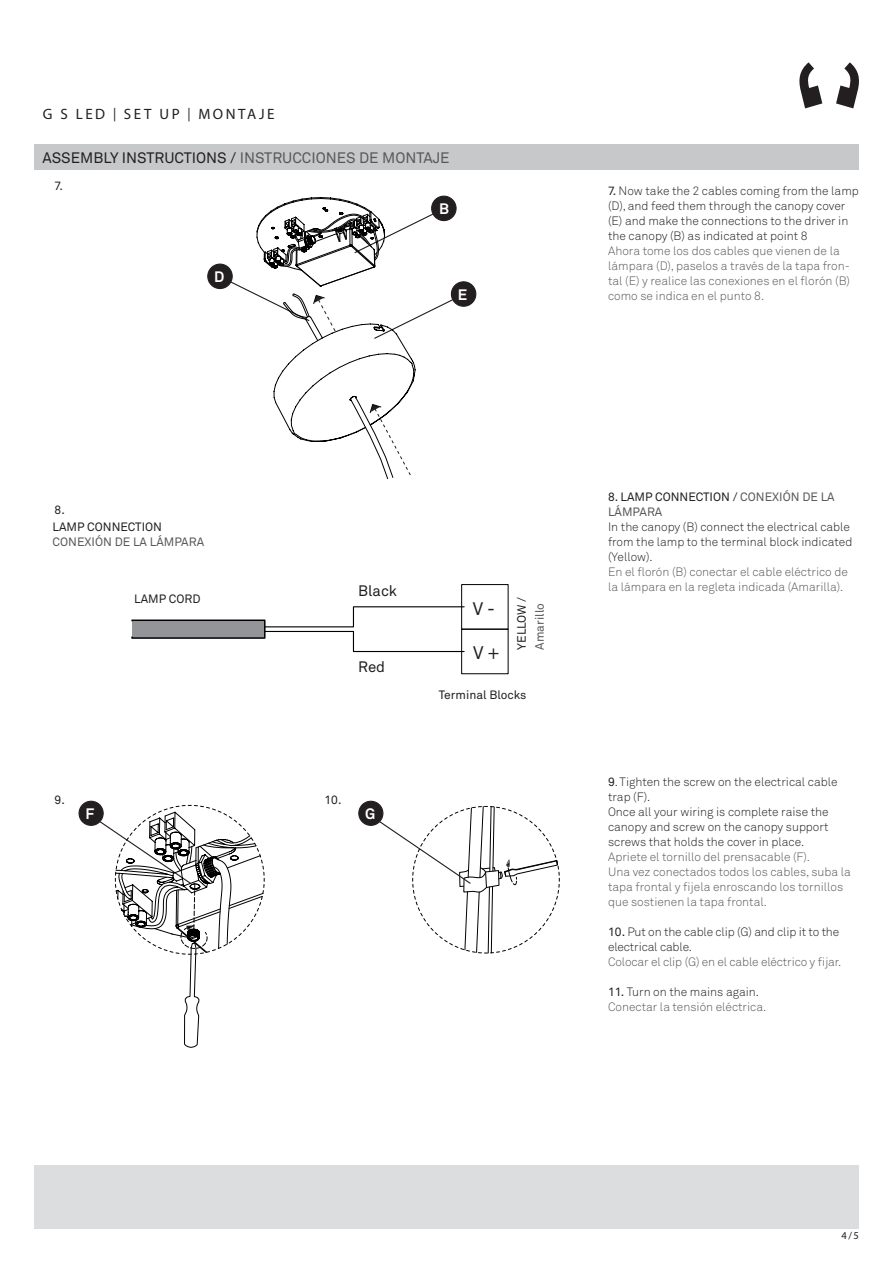
<style>
.page{position:relative;width:893px;height:1263px;background:#fff}
.page>*{position:absolute;margin:0;border:0;box-sizing:border-box;transform-origin:0 0}
.t1{font:18px "Akkurat";color:#231f20}
.t2{font:15px "Akkurat";color:#57585a}
.t3{font:15px "Myriad Pro";letter-spacing:.17em;color:#231f20}
.t4{font:15px "Akkurat";color:#231f20}
.t5{font:700 15px "Akkurat";color:#fff}
.t6{font:300 12px/15px "Akkurat";color:#231f20}
.t7{font:300 12px/15px "Akkurat";color:#57585a}
.t8{font:12px/14.4px "Akkurat";color:#57585a}
.t9{font:12px "Akkurat";color:#231f20}
.t10{font:10.5px "Myriad Pro";color:#231f20}
.s1{font-size:13.5px}
.s2{color:#231f20}
.s3{font-weight:400}
</style>
<div class="page">
<div style="left:34px;top:145px;width:825px;height:25px;background:#c7c8ca"></div>
<div style="left:34px;top:1165px;width:825px;height:64px;background:#dcdddf"></div>
<svg style="left:799px;top:62px;width:23px;height:46px"></svg>
<svg style="left:836px;top:62px;width:23px;height:46px"></svg>
<div style="left:461px;top:584px;width:47px;height:45px;border:1px solid #000"></div>
<div style="left:461px;top:629px;width:47px;height:45px;border:1px solid #000"></div>
<svg style="left:131px;top:606px;width:334px;height:47px"></svg>
<div style="left:359px;top:801px;width:24px;height:24px;background:#231f20;border-radius:50%"></div>
<div style="left:358px;top:801px;width:25px;height:25px;border:1px solid #231f20;border-radius:50%"></div>
<svg style="left:378px;top:806px;width:182px;height:147px"></svg>
<div style="left:79px;top:801px;width:24px;height:24px;background:#231f20;border-radius:50%"></div>
<div style="left:79px;top:801px;width:25px;height:25px;border:1px solid #231f20;border-radius:50%"></div>
<div style="left:432px;top:196px;width:24px;height:25px;background:#231f20;border-radius:50%"></div>
<div style="left:431px;top:196px;width:26px;height:25px;border:1px solid #231f20;border-radius:50%"></div>
<div style="left:451px;top:282px;width:25px;height:24px;background:#231f20;border-radius:50%"></div>
<div style="left:451px;top:281px;width:25px;height:26px;border:1px solid #231f20;border-radius:50%"></div>
<div style="left:208px;top:264px;width:24px;height:24px;background:#231f20;border-radius:50%"></div>
<div style="left:207px;top:264px;width:26px;height:25px;border:1px solid #231f20;border-radius:50%"></div>
<svg style="left:230px;top:197px;width:224px;height:282px"></svg>
<svg style="left:98px;top:805px;width:167px;height:243px"></svg>
<p class="t3" style="left:43px;top:104px;width:233px">G S LED <span class="s1">|</span> SET UP <span class="s1">|</span> MONTAJE</p>
<p class="t2" style="left:43px;top:148px;width:408px"><span class="s2">ASSEMBLY INSTRUCTIONS /</span> INSTRUCCIONES DE MONTAJE</p>
<p class="t9" style="left:55px;top:179px;width:10px">7.</p>
<p class="t5" style="left:439px;top:200px;width:11px">B</p>
<p class="t5" style="left:214px;top:268px;width:12px">D</p>
<p class="t5" style="left:458px;top:285px;width:11px">E</p>
<p class="t6" style="left:608px;top:183px;width:252px"><span class="s3">7.</span> Now take the 2 cables coming from the lamp (D), and feed them through the canopy cover (E) and make the connections to the driver in the canopy (B) as indicated at point 8</p>
<p class="t7" style="left:608px;top:243px;width:243px">Ahora tome los dos cables que vienen de la lámpara (D), paselos a través de la tapa fron&shy;tal (E) y realice las conexiones en el florón (B) como se indica en el punto 8.</p>
<p class="t9" style="left:55px;top:503px;width:12px">8.</p>
<p class="t9" style="left:53px;top:519px;width:111px">LAMP CONNECTION</p>
<p class="t8" style="left:53px;top:534px;width:153px">CONEXIÓN DE LA LÁMPARA</p>
<p class="t4" style="left:358px;top:581px;width:40px">Black</p>
<p class="t9" style="left:134px;top:591px;width:68px">LAMP CORD</p>
<p class="t9" style="left:514px;top:649px;width:54px;rotate:-90deg">YELLOW /</p>
<p class="t8" style="left:532px;top:649px;width:48px;rotate:-90deg">Amarillo</p>
<p class="t1" style="left:473px;top:597px;width:24px">V -</p>
<p class="t1" style="left:473px;top:641px;width:28px">V +</p>
<p class="t4" style="left:358px;top:657px;width:28px">Red</p>
<p class="t9" style="left:55px;top:792px;width:12px">9.</p>
<p class="t9" style="left:324px;top:792px;width:19px">10.</p>
<p class="t5" style="left:86px;top:804px;width:10px">F</p>
<p class="t5" style="left:365px;top:804px;width:12px">G</p>
<p class="t9" style="left:439px;top:687px;width:89px">Terminal Blocks</p>
<p class="t8" style="left:608px;top:490px;width:228px"><span class="s2">8. LAMP CONNECTION /</span> CONEXIÓN DE LA<br>LÁMPARA</p>
<p class="t6" style="left:608px;top:519px;width:246px">In the canopy (B) connect the electrical cable from the lamp to the terminal block indicated (Yellow).</p>
<p class="t7" style="left:608px;top:564px;width:241px">En el florón (B) conectar el cable eléctrico de la lámpara en la regleta indicada (Amarilla).</p>
<p class="t6" style="left:608px;top:774px;width:231px"><span class="s3">9</span>. Tighten the screw on the electrical cable</p>
<p class="t6" style="left:608px;top:789px;width:44px">trap (F).</p>
<p class="t6" style="left:608px;top:804px;width:222px;text-align:justify">Once all your wiring is complete raise the canopy and screw on the canopy support screws that holds the cover in place.</p>
<p class="t7" style="left:608px;top:849px;width:203px">Apriete el tornillo del prensacable (F).</p>
<p class="t7" style="left:608px;top:864px;width:244px">Una vez conectados todos los cables, suba la tapa frontal y fijela enroscando los tornillos que sostienen la tapa frontal.</p>
<p class="t6" style="left:608px;top:924px;width:233px"><span class="s3">10.</span> Put on the cable clip (G) and clip it to the electrical cable.</p>
<p class="t7" style="left:608px;top:954px;width:235px">Colocar el clip (G) en el cable eléctrico y fijar.</p>
<p class="t6" style="left:608px;top:984px;width:153px"><span class="s3">11.</span> Turn on the mains again.</p>
<p class="t7" style="left:608px;top:999px;width:160px">Conectar la tensión eléctrica.</p>
<p class="t10" style="left:841px;top:1229px;width:19px">4/5</p>
</div>
